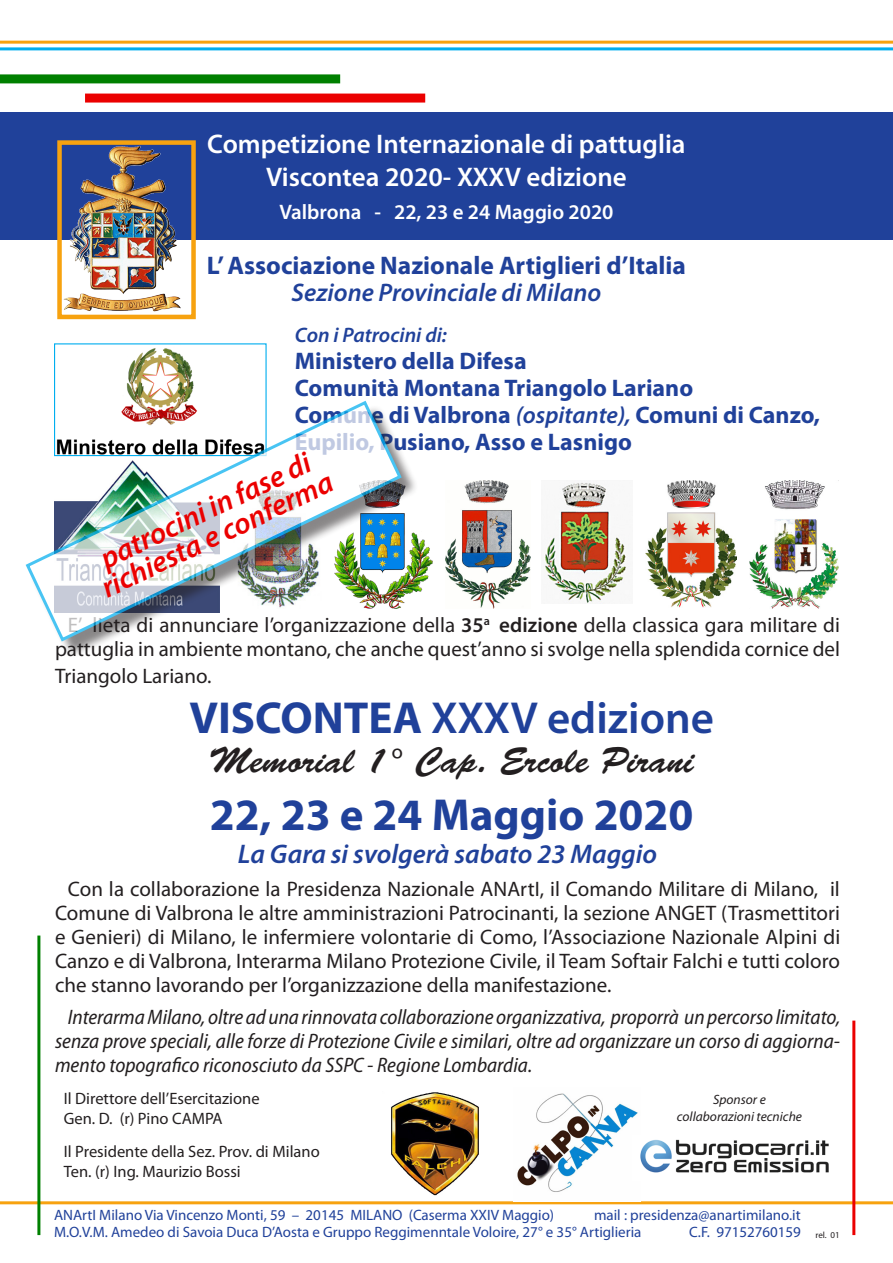
<style>
.page{position:relative;width:893px;height:1263px;background:#fff}
.page>*{position:absolute;margin:0;border:0;box-sizing:border-box;transform-origin:0 0}
.Paragrafo_1_-_bis{font:600 45px "Myriad Pro";color:#20419a}
.Stile_di_paragrafo_1{font:700 45px "Myriad Pro";color:#20419a}
.Paragrafo_1_-_bis-2{font:36px "Brush Script Std";color:#231f20}
.Paragrafo_1_-_bis-3{font:italic 600 30px/27.2px "Myriad Pro";color:#eb0000;text-align:center}
.t1{font:600 27px/32.4px "Myriad Pro";color:#fff;text-align:center}
.Stile_di_paragrafo_1-2{font:italic 600 27px "Myriad Pro";color:#20419a}
.Paragrafo_1_-_bis-4{font:700 25.5px "Myriad Pro";color:#20419a}
.Paragrafo_1_-_bis-5{font:italic 600 25.5px "Myriad Pro";color:#20419a}
.Paragrafo_1_-_bis-6{font:700 24px/27px "Myriad Pro";color:#20419a}
.Stile_di_paragrafo_1-3{font:21px/24px "Myriad Pro";color:#231f20;text-align:justify}
.Stile_di_paragrafo_1-4{font:italic semi-condensed 21px/24px "Myriad Pro";color:#231f20;text-align:justify}
.Paragrafo_1_-_bis-7{font:21px/24px "Myriad Pro";color:#231f20;text-align:right}
.t2{font:600 21px "Myriad Pro";color:#fff}
.Paragrafo_1_-_bis-8{font:italic 600 21px "Myriad Pro";color:#20419a}
.t3{font:16.5px "Myriad Pro";color:#231f20}
.t4{font:15px/16.5px "Myriad Pro";color:#20419a}
.t5{font:italic 13.5px "Myriad Pro";color:#231f20}
.t6{font:9px "Myriad Pro";color:#231f20}
.s1{font-weight:600;font-style:italic}
.s2{font-weight:600}
.s3{font-weight:700}
</style>
<div class="page">
<div style="left:0;top:113px;width:893px;height:127px;background:#20419a"></div>
<hr style="left:0;top:47px;width:893px;height:3px;background:#00aeef">
<hr style="left:0;top:41px;width:893px;height:3px;background:#f7a20f">
<div style="left:0;top:74px;width:340px;height:9px;background:#008000"></div>
<div style="left:85px;top:94px;width:340px;height:9px;background:#eb0000"></div>
<hr style="left:0;top:1201px;width:893px;height:3px;background:#f7a20f">
<hr style="left:37px;top:935px;width:3px;height:300px;background:#008000">
<hr style="left:852px;top:1020px;width:3px;height:215px;background:#eb0000">
<img style="left:63px;top:145px;width:118px;height:167px">
<div style="left:57px;top:140px;width:139px;height:179px;border:4px solid #f7a20f"></div>
<img style="left:645px;top:480px;width:91px;height:128px">
<img style="left:419px;top:539px;width:14px;height:53px">
<img style="left:445px;top:480px;width:85px;height:128px">
<img style="left:749px;top:480px;width:90px;height:128px">
<img style="left:391px;top:1092px;width:88px;height:104px">
<img style="left:126px;top:348px;width:68px;height:51px">
<img style="left:544px;top:482px;width:82px;height:122px">
<div style="left:29px;top:404px;width:390px;height:255px;background:#231f20;opacity:.75"></div>
<img style="left:25px;top:399px;width:379px;height:244px">
<img style="left:513px;top:1093px;width:128px;height:109px">
<img style="left:632px;top:1135px;width:197px;height:45px">
<p class="t1" style="left:207px;top:127px;width:480px">Competizione Internazionale di pattuglia<br>Viscontea 2020- XXXV edizione</p>
<p class="t2" style="left:279px;top:199px;width:336px">Valbrona - 22, 23 e 24 Maggio 2020</p>
<p class="Paragrafo_1_-_bis-4" style="left:207px;top:249px;width:481px">L’ Associazione Nazionale Artiglieri d’Italia</p>
<p class="Paragrafo_1_-_bis-5" style="left:292px;top:276px;width:311px">Sezione Provinciale di Milano</p>
<p class="Paragrafo_1_-_bis-8" style="left:295px;top:322px;width:154px">Con i Patrocini di:</p>
<p class="Paragrafo_1_-_bis-6" style="left:295px;top:347px;width:233px">Ministero della Difesa</p>
<p class="Paragrafo_1_-_bis-6" style="left:295px;top:374px;width:527px">Comunità Montana Triangolo Lariano<br>Comune di Valbrona <span class="s1">(ospitante),</span> Comuni di Canzo,<br>Eupilio, Pusiano, Asso e Lasnigo</p>
<p class="Paragrafo_1_-_bis-3" style="left:85px;top:550px;width:254px;rotate:-25deg">patrocini in fase di richiesta e conferma</p>
<p class="Paragrafo_1_-_bis-7" style="left:55px;top:613px;width:786px">E’ lieta di annunciare l’organizzazione della <span class="s2">35</span><sup>a</sup> <span class="s2">edizione</span> della classica gara militare di pattuglia in ambiente montano, che anche quest’anno si svolge nella splendida cornice del</p>
<p class="Paragrafo_1_-_bis-7" style="left:55px;top:664px;width:158px">Triangolo Lariano.</p>
<p class="Paragrafo_1_-_bis" style="left:189px;top:689px;width:526px"><span class="s3">VISCONTEA</span> XXXV edizione</p>
<p class="Paragrafo_1_-_bis-2" style="left:209px;top:740px;width:486px">Memorial 1° Cap. Ercole Pirani</p>
<p class="Stile_di_paragrafo_1" style="left:210px;top:786px;width:485px">22, 23 e 24 Maggio 2020</p>
<p class="Stile_di_paragrafo_1-2" style="left:238px;top:837px;width:421px">La Gara si svolgerà sabato 23 Maggio</p>
<p class="Stile_di_paragrafo_1-3" style="left:55px;top:876px;width:787px;text-indent:13px">Con la collaborazione la Presidenza Nazionale ANArtI, il Comando Militare di Milano, il Comune di Valbrona le altre amministrazioni Patrocinanti, la sezione ANGET (Trasmettitori e Genieri) di Milano, le infermiere volontarie di Como, l’Associazione Nazionale Alpini di Canzo e di Valbrona, Interarma Milano Protezione Civile, il Team Softair Falchi e tutti coloro che stanno lavorando per l’organizzazione della manifestazione.</p>
<p class="Stile_di_paragrafo_1-4" style="left:55px;top:1005px;width:787px;text-indent:13px">Interarma Milano, oltre ad una rinnovata collaborazione organizzativa, proporrà un percorso limitato, senza prove speciali, alle forze di Protezione Civile e similari, oltre ad organizzare un corso di aggiorna&shy;mento topografico riconosciuto da SSPC - Regione Lombardia.</p>
<p class="t3" style="left:64px;top:1088px;width:197px">Il Direttore dell’Esercitazione</p>
<p class="t3" style="left:64px;top:1108px;width:160px">Gen. D. (r) Pino CAMPA</p>
<p class="t3" style="left:64px;top:1142px;width:257px">Il Presidente della Sez. Prov. di Milano</p>
<p class="t3" style="left:64px;top:1161px;width:178px">Ten. (r) Ing. Maurizio Bossi</p>
<p class="t5" style="left:713px;top:1091px;width:54px">Sponsor e</p>
<p class="t5" style="left:677px;top:1108px;width:127px">collaborazioni tecniche</p>
<p class="t4" style="left:54px;top:1206px;width:502px">ANArtI Milano Via Vincenzo Monti, 59 – 20145 MILANO (Caserma XXIV Maggio)</p>
<p class="t4" style="left:54px;top:1206px;width:748px;text-indent:540px">mail : presidenza@anartimilano.it<br>M.O.V.M. Amedeo di Savoia Duca D’Aosta e Gruppo Reggimenntale Voloire, 27° e 35° Artiglieria</p>
<p class="t4" style="left:689px;top:1223px;width:113px">C.F. 97152760159</p>
<p class="t6" style="left:815px;top:1229px;width:26px">rel. 01</p>
</div>
